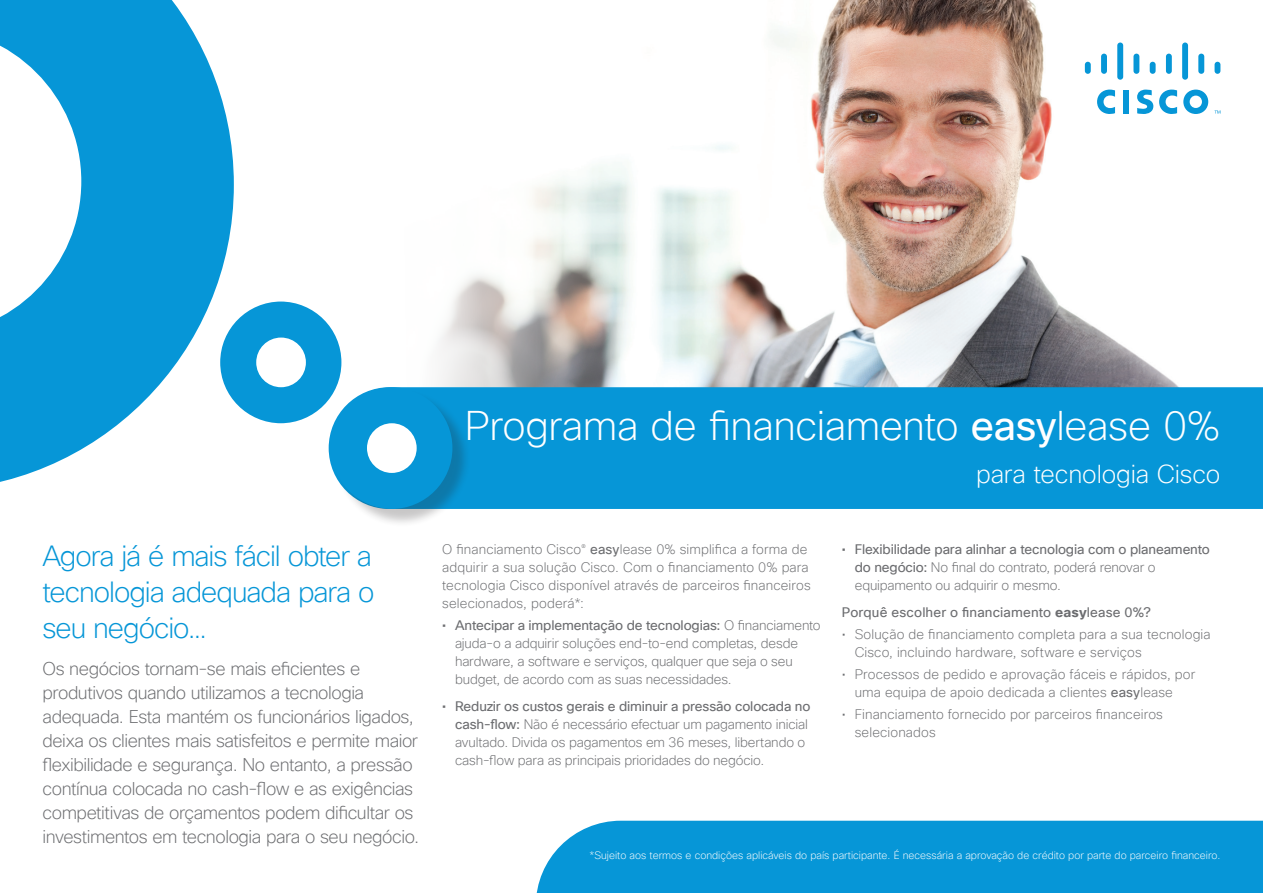
<style>
.page{position:relative;width:1263px;height:893px;background:#fff}
.page>*{position:absolute;margin:0;border:0;box-sizing:border-box;transform-origin:0 0}
.text{font:200 40.5px "Cisco Sans TT";letter-spacing:-.01em;color:#fff}
.text-2{font:200 28.5px/36px "Cisco Sans TT";letter-spacing:-.035em;color:#0696d7;text-align:justify}
.text-3{font:200 25.35px "Cisco Sans TT";letter-spacing:-.005em;color:#fff}
.text-4{font:200 18px/24px "Cisco Sans TT";letter-spacing:-.025em;color:#6c6d70}
.text-5{font:200 13.5px/18px "Cisco Sans TT";letter-spacing:.005em;color:#6c6d70}
.text-6{font:13.5px/18px "Cisco Sans TT";letter-spacing:-.01em;color:#6c6d70}
.text-7{font:13.5px "Cisco Sans TT";letter-spacing:.01em;color:#6c6d70}
.t1{font:200 10.5px "Cisco Sans TT";color:#fff}
.s1{font-weight:400}
.s2{font-weight:200}
.s3{font-weight:700}
</style>
<div class="page">
<img style="left:337px;top:0;width:884px;height:387px">
<div style="left:536px;top:821px;width:727px;height:72px;background:#0696d7"></div>
<div style="left:1123px;top:90px;width:6px;height:24px;background:#0696d7"></div>
<svg style="left:1159px;top:90px;width:18px;height:24px"></svg>
<svg style="left:1097px;top:90px;width:18px;height:24px"></svg>
<svg style="left:1183px;top:90px;width:25px;height:24px"></svg>
<svg style="left:1137px;top:90px;width:16px;height:24px"></svg>
<div style="left:1085px;top:62px;width:6px;height:12px;background:#0696d7;border-radius:3px"></div>
<div style="left:1101px;top:54px;width:6px;height:20px;background:#0696d7;border-radius:3px"></div>
<div style="left:1117px;top:43px;width:6px;height:37px;background:#0696d7;border-radius:3px"></div>
<div style="left:1133px;top:54px;width:6px;height:20px;background:#0696d7;border-radius:3px"></div>
<div style="left:1150px;top:62px;width:5px;height:12px;background:#0696d7;border-radius:3px"></div>
<div style="left:1166px;top:54px;width:6px;height:20px;background:#0696d7;border-radius:3px"></div>
<div style="left:1182px;top:43px;width:6px;height:37px;background:#0696d7;border-radius:3px"></div>
<div style="left:1198px;top:54px;width:6px;height:20px;background:#0696d7;border-radius:3px"></div>
<div style="left:1214px;top:62px;width:6px;height:12px;background:#0696d7;border-radius:3px"></div>
<svg style="left:1214px;top:110px;width:6px;height:4px"></svg>
<div style="left:220px;top:302px;width:121px;height:121px;background:#0696d7;border-radius:61px"></div>
<div style="left:329px;top:387px;width:934px;height:122px;background:#0696d7"></div>
<div style="left:256px;top:338px;width:50px;height:49px;background:#fff;border-radius:50%"></div>
<svg style="left:0;top:0;width:234px;height:482px;fill:#0696d7"></svg>
<svg style="left:0;top:27px;width:81px;height:308px"></svg>
<div style="left:333px;top:389px;width:138px;height:139px;background:#231f20;opacity:.25"></div>
<div style="left:331px;top:387px;width:121px;height:122px;background:#0696d7;border-radius:61px"></div>
<div style="left:367px;top:423px;width:50px;height:50px;background:#fff;border-radius:50%"></div>
<p class="text-2" style="left:43px;top:538px;width:333px">Agora já é mais fácil obter a tecnologia adequada para o seu negócio…</p>
<p class="text-4" style="left:43px;top:656px;width:378px">Os negócios tornam-se mais eficientes e produtivos quando utilizamos a tecnologia adequada. Esta mantém os funcionários ligados, deixa os clientes mais satisfeitos e permite maior flexibilidade e segurança. No entanto, a pressão contínua colocada no cash-flow e as exigências competitivas de orçamentos podem dificultar os investimentos em tecnologia para o seu negócio.</p>
<p class="text" style="left:465px;top:400px;width:757px">Programa de financiamento <span class="s1">easy</span>lease 0%</p>
<p class="text-3" style="left:976px;top:458px;width:246px">para tecnologia Cisco</p>
<p class="text-5" style="left:442px;top:540px;width:370px">O financiamento Cisco<sup>®</sup> <span class="s1">easy</span>lease 0% simplifica a forma de adquirir a sua solução Cisco. Com o financiamento 0% para tecnologia Cisco disponível através de parceiros financeiros selecionados, poderá*:</p>
<p class="text-5" style="left:455px;top:616px;width:367px;text-indent:-13px"><span class="s1">• Antecipar a implementação de tecnologias:</span> O financiamento ajuda-o a adquirir soluções end-to-end completas, desde hardware, a software e serviços, qualquer que seja o seu budget, de acordo com as suas necessidades.</p>
<p class="text-5" style="left:455px;top:697px;width:357px;text-indent:-13px"><span class="s1">• Reduzir os custos gerais e diminuir a pressão colocada no cash-flow:</span> Não é necessário efectuar um pagamento inicial avultado. Divida os pagamentos em 36 meses, libertando o cash-flow para as principais prioridades do negócio.</p>
<p class="text-6" style="left:855px;top:540px;width:357px;text-indent:-13px">• Flexibilidade para alinhar a tecnologia com o planeamento do negócio: <span class="s2">No final do contrato, poderá renovar o equipamento ou adquirir o mesmo.</span></p>
<p class="text-7" style="left:842px;top:603px;width:311px">Porquê escolher o financiamento <span class="s3">easy</span>lease 0%?</p>
<p class="text-5" style="left:855px;top:625px;width:357px;text-indent:-13px">• Solução de financiamento completa para a sua tecnologia<br>Cisco, incluindo hardware, software e serviços</p>
<p class="text-5" style="left:855px;top:665px;width:342px;text-indent:-13px">• Processos de pedido e aprovação fáceis e rápidos, por uma equipa de apoio dedicada a clientes <span class="s1">easy</span>lease</p>
<p class="text-5" style="left:855px;top:706px;width:310px;text-indent:-13px">• Financiamento fornecido por parceiros financeiros selecionados</p>
<p class="t1" style="left:589px;top:848px;width:632px">*Sujeito aos termos e condições aplicáveis do país participante. É necessária a aprovação de crédito por parte do parceiro financeiro.</p>
</div>
